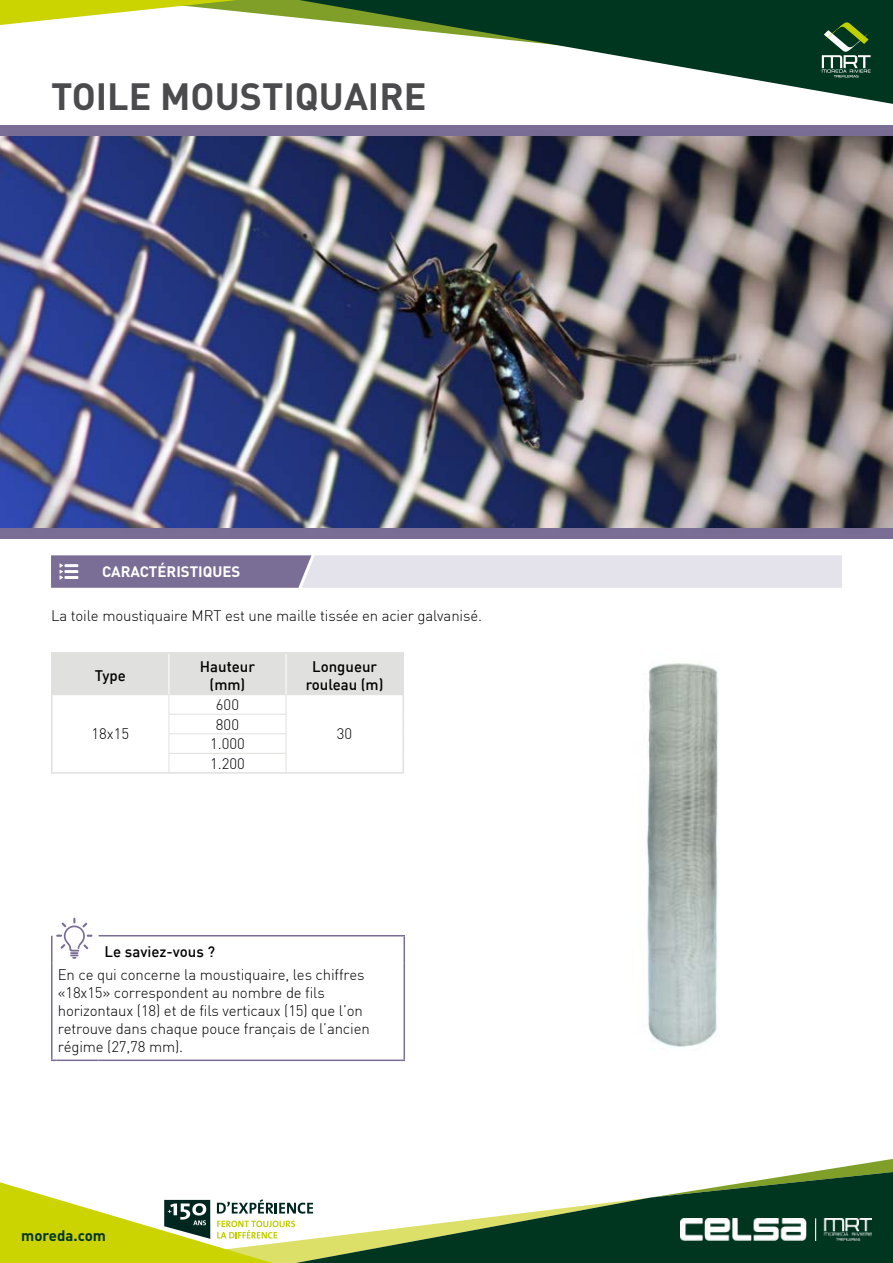
<style>
.page{position:relative;width:893px;height:1263px;background:#fff}
.page>*{position:absolute;margin:0;border:0;box-sizing:border-box;transform-origin:0 0}
.t1{font:700 37.5px "DIN";color:#4b4b4d}
.t2{font:300 15px/18px "DIN";letter-spacing:-.01em;color:#000;text-align:center}
.t3{font:500 15px/18px "DIN";color:#000;text-align:center}
.t4{font:700 15px "DIN";color:#fff}
.t5{font:700 15px "DIN";color:#003520}
</style>
<div class="page">
<img style="left:0;top:136px;width:893px;height:392px">
<img style="left:646px;top:663px;width:73px;height:384px">
<hr style="left:51px;top:652px;width:118px;height:2px;background:#e0e0df">
<hr style="left:169px;top:652px;width:117px;height:2px;background:#e0e0df">
<hr style="left:286px;top:652px;width:118px;height:2px;background:#e0e0df">
<hr style="left:51px;top:772px;width:118px;height:2px;background:#e0e0df">
<svg style="left:51px;top:654px;width:353px;height:118px"></svg>
<hr style="left:286px;top:772px;width:118px;height:2px;background:#e0e0df">
<hr style="left:169px;top:772px;width:117px;height:2px;background:#e0e0df">
<hr style="left:51px;top:936px;width:2px;height:27px;background:#7a6d95">
<hr style="left:99px;top:935px;width:306px;height:1px;background:#7a6d95">
<svg style="left:404px;top:936px;width:1px;height:27px"></svg>
<hr style="left:51px;top:963px;width:2px;height:96px;background:#7a6d95">
<hr style="left:404px;top:963px;width:1px;height:96px;background:#7a6d95">
<hr style="left:56px;top:1059px;width:43px;height:2px;background:#7a6d95">
<hr style="left:99px;top:1059px;width:306px;height:2px;background:#7a6d95">
<svg style="left:56px;top:918px;width:36px;height:41px"></svg>
<div style="left:0;top:125px;width:893px;height:11px;background:#7a6d95"></div>
<svg style="left:51px;top:555px;width:791px;height:33px;background:#c4bed0"></svg>
<div style="left:0;top:528px;width:893px;height:10px;background:#7a6d95"></div>
<svg style="left:0;top:1159px;width:893px;height:104px"></svg>
<svg style="left:0;top:0;width:226px;height:25px"></svg>
<svg style="left:226px;top:0;width:667px;height:104px"></svg>
<svg style="left:822px;top:20px;width:49px;height:58px;background:#3b6446"></svg>
<h1 class="t1" style="left:51px;top:72px;width:377px">TOILE MOUSTIQUAIRE</h1>
<p class="t4" style="left:102px;top:562px;width:140px">CARACTÉRISTIQUES</p>
<p class="t2" style="left:51px;top:607px;width:432px">La toile moustiquaire MRT est une maille tissée en acier galvanisé.</p>
<p class="t3" style="left:95px;top:666px;width:33px">Type</p>
<p class="t3" style="left:200px;top:657px;width:57px">Hauteur (mm)</p>
<p class="t3" style="left:306px;top:657px;width:79px">Longueur rouleau (m)</p>
<p class="t2" style="left:91px;top:725px;width:39px">18x15</p>
<p class="t2" style="left:216px;top:695px;width:25px">600</p>
<p class="t2" style="left:210px;top:714px;width:36px;line-height:19.5px">800<br>1.000<br>1.200</p>
<p class="t2" style="left:337px;top:725px;width:17px">30</p>
<p class="t3" style="left:105px;top:942px;width:112px">Le saviez-vous ?</p>
<p class="t2" style="left:58px;top:965px;width:313px;text-align:left">En ce qui concerne la moustiquaire, les chiffres «18x15» correspondent au nombre de fils horizontaux (18) et de fils verticaux (15) que l’on retrouve dans chaque pouce français de l’ancien régime (27,78 mm).</p>
<p class="t5" style="left:21px;top:1225px;width:86px">moreda.com</p>
</div>
